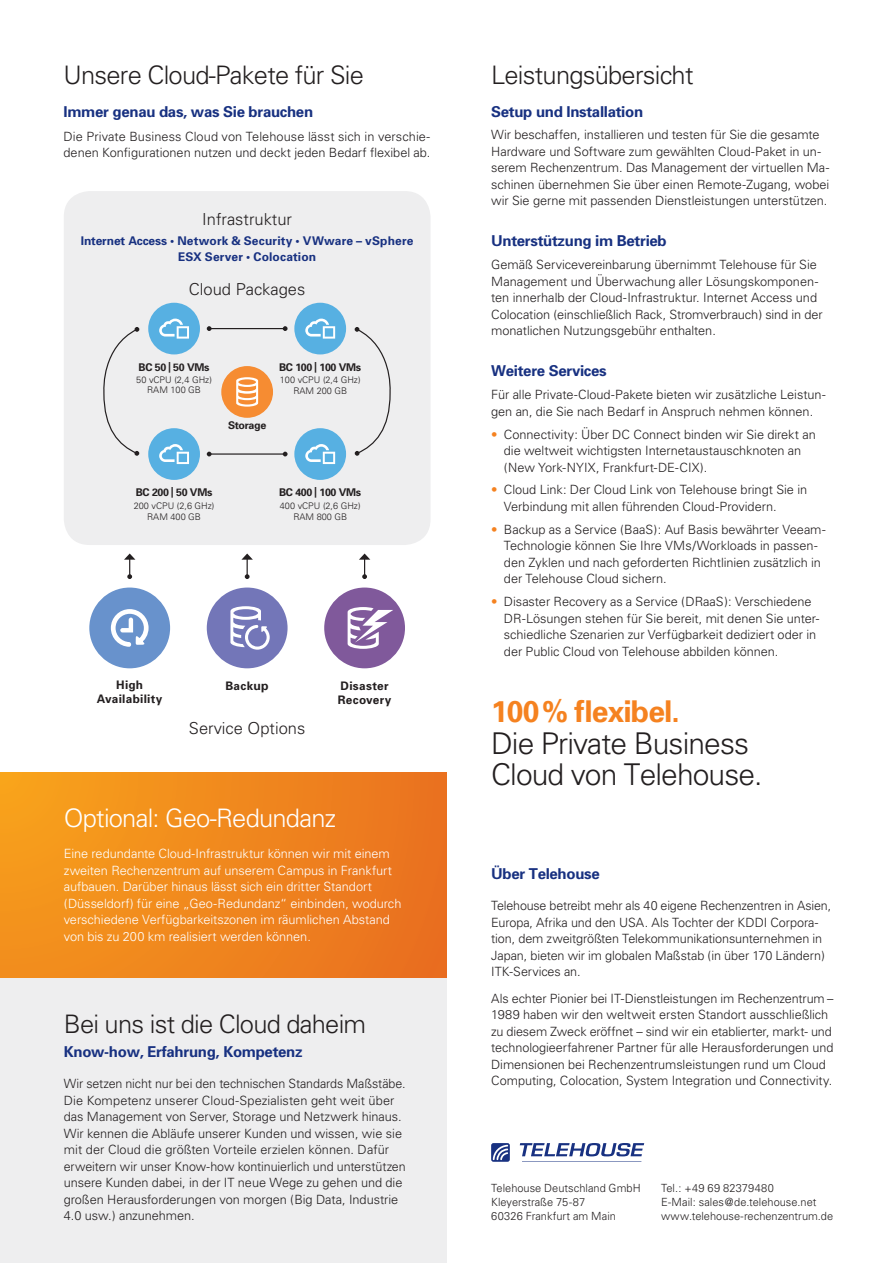
<style>
.page{position:relative;width:893px;height:1263px;background:#fff}
.page>*{position:absolute;margin:0;border:0;box-sizing:border-box;transform-origin:0 0}
.t1{font:300 30px/31.5px "Univers";letter-spacing:-.03em;color:#231f20}
.t2{font:700 30px "Univers";letter-spacing:-.03em;color:#f58220}
.t3{font:300 25.5px "Univers";letter-spacing:-.03em;color:#231f20}
.t4{font:300 25.5px "Univers";letter-spacing:-.03em;color:#fff}
.t5{font:300 16.5px "Univers";color:#231f20}
.t6{font:700 15px "Univers";letter-spacing:-.02em;color:#183181}
.t7{font:300 12.75px/16.5px "Univers";letter-spacing:-.005em;color:#231f20}
.t8{font:300 12.75px/16.5px "Univers";letter-spacing:-.005em;color:#fff}
.t9{font:700 12px/15.1px "Univers";letter-spacing:.01em;color:#183181;text-align:center}
.t10{font:700 11.85px/14.1px "Univers";letter-spacing:.025em;color:#231f20;text-align:center}
.t11{font:300 11.25px/14.2px "Univers";color:#231f20}
.t12{font:700 10.65px "Univers";letter-spacing:-.03em;color:#231f20}
.t13{font:300 9.15px/10.6px "Univers";color:#231f20;text-align:center}
.s1{font-size:12.3px}
.s2{color:#f58220}
</style>
<div class="page">
<div style="left:0;top:772px;width:446px;height:207px;background:linear-gradient(to right,#f69c1c,#ea711f)"></div>
<div style="left:0;top:979px;width:446px;height:284px;background:#eeeeef"></div>
<div style="left:64px;top:191px;width:367px;height:354px;background:#eeeeef;border-radius:26px"></div>
<svg style="left:124px;top:553px;width:11px;height:26px"></svg>
<svg style="left:241px;top:553px;width:12px;height:26px"></svg>
<svg style="left:359px;top:553px;width:11px;height:26px"></svg>
<div style="left:324px;top:587px;width:81px;height:81px;background:#80599b;border-radius:50%"></div>
<svg style="left:348px;top:607px;width:45px;height:42px"></svg>
<div style="left:207px;top:587px;width:81px;height:81px;background:#7376b8;border-radius:50%"></div>
<svg style="left:230px;top:606px;width:40px;height:44px"></svg>
<div style="left:89px;top:587px;width:81px;height:81px;background:#6892cc;border-radius:50%"></div>
<svg style="left:111px;top:609px;width:38px;height:38px"></svg>
<div style="left:148px;top:303px;width:52px;height:51px;background:#57b0e2;border-radius:50%"></div>
<svg style="left:159px;top:319px;width:30px;height:20px"></svg>
<div style="left:148px;top:428px;width:52px;height:52px;background:#57b0e2;border-radius:50%"></div>
<svg style="left:159px;top:444px;width:30px;height:20px"></svg>
<div style="left:294px;top:303px;width:52px;height:51px;background:#57b0e2;border-radius:50%"></div>
<svg style="left:305px;top:319px;width:30px;height:20px"></svg>
<div style="left:294px;top:428px;width:52px;height:52px;background:#57b0e2;border-radius:50%"></div>
<svg style="left:305px;top:444px;width:30px;height:20px"></svg>
<svg style="left:103px;top:327px;width:36px;height:129px"></svg>
<svg style="left:355px;top:327px;width:36px;height:129px"></svg>
<hr style="left:209px;top:328px;width:76px;height:1px;background:#231f20">
<svg style="left:283px;top:326px;width:5px;height:5px"></svg>
<svg style="left:207px;top:326px;width:5px;height:5px"></svg>
<hr style="left:209px;top:453px;width:76px;height:2px;background:#231f20">
<svg style="left:283px;top:452px;width:5px;height:4px"></svg>
<svg style="left:207px;top:452px;width:5px;height:4px"></svg>
<div style="left:221px;top:366px;width:52px;height:52px;background:#f68c32;border-radius:50%"></div>
<svg style="left:236px;top:377px;width:22px;height:30px"></svg>
<svg style="left:491px;top:1143px;width:153px;height:19px"></svg>
<h2 class="t3" style="left:64px;top:60px;width:302px">Unsere Cloud-Pakete für Sie</h2>
<p class="t6" style="left:64px;top:102px;width:251px">Immer genau das, was Sie brauchen</p>
<p class="t7" style="left:64px;top:128px;width:368px">Die Private Business Cloud von Telehouse lässt sich in verschie&shy;denen Konfigurationen nutzen und deckt jeden Bedarf flexibel ab.</p>
<p class="t5" style="left:202px;top:210px;width:91px">Infrastruktur</p>
<p class="t9" style="left:81px;top:234px;width:334px">Internet Access • Network &amp; Security • VWware – vSphere<br>ESX Server • Colocation</p>
<p class="t5" style="left:189px;top:279px;width:118px">Cloud Packages</p>
<p class="t12" style="left:139px;top:360px;width:72px">BC 50 | 50 VMs</p>
<p class="t13" style="left:136px;top:375px;width:77px;line-height:10.1px">50 vCPU (2,4 GHz)<br>RAM 100 GB</p>
<p class="t12" style="left:228px;top:419px;width:40px">Storage</p>
<p class="t12" style="left:279px;top:360px;width:84px">BC 100 | 100 VMs</p>
<p class="t13" style="left:280px;top:375px;width:82px">100 vCPU (2,4 GHz)<br>RAM 200 GB</p>
<p class="t12" style="left:136px;top:486px;width:78px">BC 200 | 50 VMs</p>
<p class="t13" style="left:134px;top:500px;width:82px">200 vCPU (2,6 GHz)<br>RAM 400 GB</p>
<p class="t12" style="left:279px;top:486px;width:84px">BC 400 | 100 VMs</p>
<p class="t13" style="left:280px;top:500px;width:82px">400 vCPU (2,6 GHz)<br>RAM 800 GB</p>
<p class="t10" style="left:97px;top:678px;width:67px">High<br>Availability</p>
<p class="t10" style="left:225px;top:679px;width:45px">Back<span class="s1">up</span></p>
<p class="t10" style="left:338px;top:679px;width:55px;text-align:left">Disaster<br>Recovery</p>
<p class="t5" style="left:189px;top:718px;width:118px">Service Options</p>
<h2 class="t4" style="left:64px;top:802px;width:274px">Optional: Geo-Redundanz</h2>
<p class="t8" style="left:64px;top:845px;width:339px">Eine redundante Cloud-Infrastruktur können wir mit einem zweiten Rechenzentrum auf unserem Campus in Frankfurt aufbauen. Darüber hinaus lässt sich ein dritter Standort (Düsseldorf) für eine „Geo-Redundanz“ einbinden, wodurch verschiedene Verfügbarkeitszonen im räumlichen Abstand von bis zu 200 km realisiert werden können.</p>
<h2 class="t3" style="left:64px;top:1009px;width:304px">Bei uns ist die Cloud daheim</h2>
<p class="t6" style="left:64px;top:1043px;width:240px">Know-how, Erfahrung, Kompetenz</p>
<p class="t7" style="left:64px;top:1076px;width:343px">Wir setzen nicht nur bei den technischen Standards Maßstäbe.<br>Die Kompetenz unserer Cloud-Spezialisten geht weit über das Management von Server, Storage und Netzwerk hinaus.<br>Wir kennen die Abläufe unserer Kunden und wissen, wie sie mit der Cloud die größten Vorteile erzielen können. Dafür erweitern wir unser Know-how kontinuierlich und unterstützen unsere Kunden dabei, in der IT neue Wege zu gehen und die großen Herausforderungen von morgen (Big Data, Industrie 4.0 usw.) anzunehmen.</p>
<h2 class="t3" style="left:491px;top:60px;width:204px">Leistungsübersicht</h2>
<p class="t6" style="left:491px;top:102px;width:154px">Setup und Installation</p>
<p class="t7" style="left:491px;top:127px;width:340px">Wir beschaffen, installieren und testen für Sie die gesamte Hardware und Software zum gewählten Cloud-Paket in un&shy;serem Rechenzentrum. Das Management der virtuellen Ma&shy;schinen übernehmen Sie über einen Remote-Zugang, wobei wir Sie gerne mit passenden Dienstleistungen unterstützen.</p>
<p class="t6" style="left:491px;top:232px;width:177px">Unterstützung im Betrieb</p>
<p class="t7" style="left:491px;top:257px;width:333px">Gemäß Servicevereinbarung übernimmt Telehouse für Sie Management und Überwachung aller Lösungskomponen&shy;ten innerhalb der Cloud-Infrastruktur. Internet Access und Colocation (einschließlich Rack, Stromverbrauch) sind in der monatlichen Nutzungsgebühr enthalten.</p>
<p class="t6" style="left:491px;top:362px;width:117px">Weitere Services</p>
<p class="t7" style="left:491px;top:386px;width:336px">Für alle Private-Cloud-Pakete bieten wir zusätzliche Leistun&shy;gen an, die Sie nach Bedarf in Anspruch nehmen können.</p>
<p class="t7" style="left:504px;top:426px;width:313px;text-indent:-13px"><span class="s2">•</span> Connectivity: Über DC Connect binden wir Sie direkt an die weltweit wichtigsten Internetaustauschknoten an (New York-NYIX, Frankfurt-DE-CIX).</p>
<p class="t7" style="left:504px;top:482px;width:305px;text-indent:-13px"><span class="s2">•</span> Cloud Link: Der Cloud Link von Telehouse bringt Sie in<br>Verbindung mit allen führenden Cloud-Providern.</p>
<p class="t7" style="left:504px;top:521px;width:323px;text-indent:-13px"><span class="s2">•</span> Backup as a Service (BaaS): Auf Basis bewährter Veeam-Technologie können Sie Ihre VMs/Workloads in passen&shy;den Zyklen und nach geforderten Richtlinien zusätzlich in der Telehouse Cloud sichern.</p>
<p class="t7" style="left:504px;top:593px;width:317px;text-indent:-13px"><span class="s2">•</span> Disaster Recovery as a Service (DRaaS): Verschiedene DR-Lösungen stehen für Sie bereit, mit denen Sie unter&shy;schiedliche Szenarien zur Verfügbarkeit dediziert oder in der Public Cloud von Telehouse abbilden können.</p>
<h1 class="t2" style="left:491px;top:693px;width:190px">100% flexibel.</h1>
<h1 class="t1" style="left:491px;top:727px;width:273px">Die Private Business<br>Cloud von Telehouse.</h1>
<p class="t6" style="left:491px;top:864px;width:110px">Über Telehouse</p>
<p class="t7" style="left:491px;top:897px;width:341px">Telehouse betreibt mehr als 40 eigene Rechenzentren in Asien, Europa, Afrika und den USA. Als Tochter der KDDI Corpora&shy;tion, dem zweitgrößten Telekommunikationsunternehmen in Japan, bieten wir im globalen Maßstab (in über 170 Ländern)<br>ITK-Services an.</p>
<p class="t7" style="left:491px;top:990px;width:344px">Als echter Pionier bei IT-Dienstleistungen im Rechenzentrum – 1989 haben wir den weltweit ersten Standort ausschließlich zu diesem Zweck eröffnet – sind wir ein etablierter, markt- und technologieerfahrener Partner für alle Herausforderungen und Dimensionen bei Rechenzentrumsleistungen rund um Cloud Computing, Colocation, System Integration und Connectivity.</p>
<p class="t11" style="left:491px;top:1181px;width:151px">Telehouse Deutschland GmbH<br>Kleyerstraße 75-87<br>60326 Frankfurt am Main</p>
<p class="t11" style="left:661px;top:1181px;width:174px">Tel.: +49 69 82379480<br>E-Mail: sales@de.telehouse.net www.telehouse-rechenzentrum.de</p>
</div>
